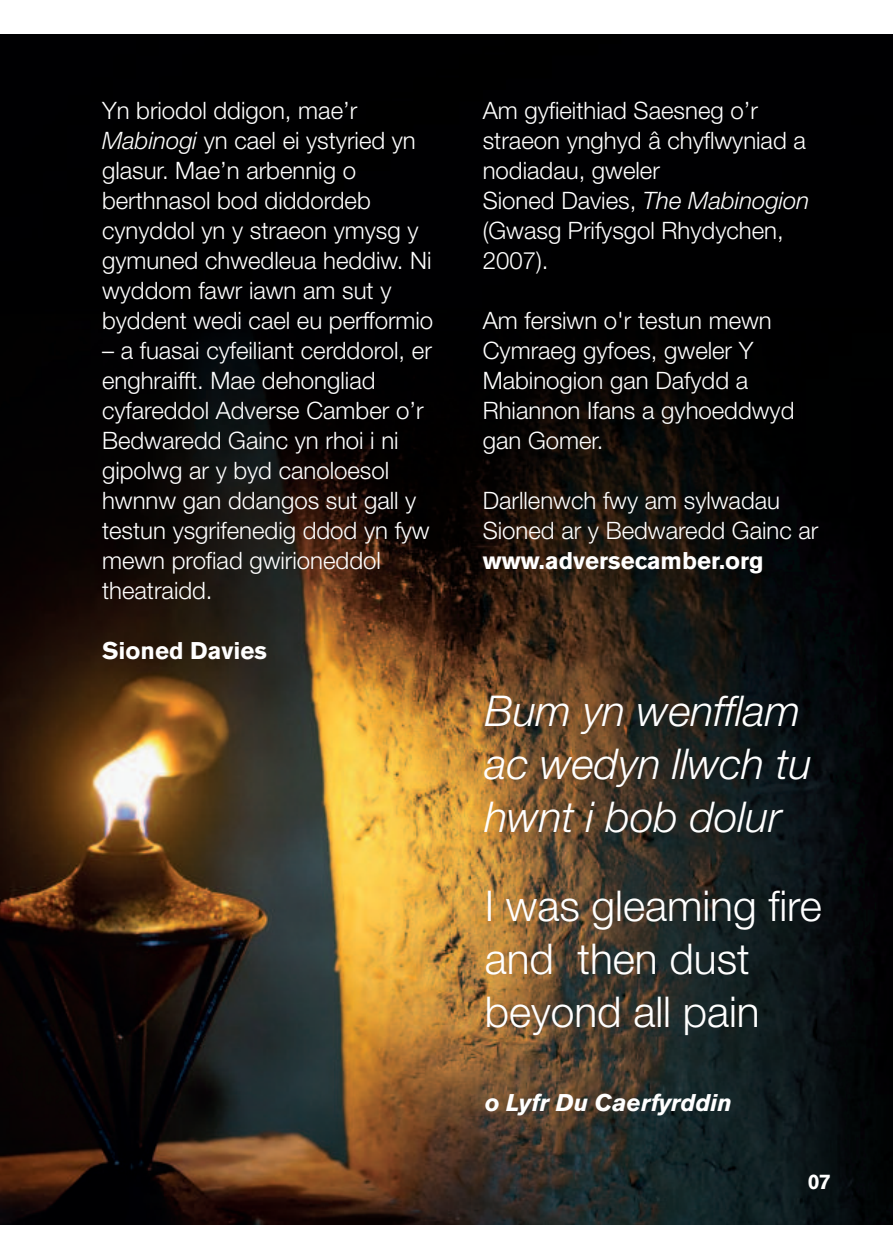
<style>
.page{position:relative;width:893px;height:1259px;background:#fff}
.page>*{position:absolute;margin:0;border:0;box-sizing:border-box;transform-origin:0 0}
.t1{font:italic 300 42.6px/53.1px "Helvetica Neue";color:#fff}
.t2{font:300 42.6px/53.1px "Helvetica Neue";color:#fff}
.t3{font:300 24px/30px "Helvetica Neue";color:#fff}
.t4{font:700 24px "Akzidenz Grotesk BE";color:#fff}
.t5{font:italic 700 24px "Akzidenz Grotesk BE";color:#fff}
.t6{font:700 21px "Akzidenz Grotesk BE";color:#fff}
.s1{font-style:italic}
</style>
<div class="page">
<img style="left:0;top:34px;width:893px;height:1191px">
<p class="t3" style="left:102px;top:98px;width:333px">Yn briodol ddigon, mae’r<br><span class="s1">Mabinogi</span> yn cael ei ystyried yn glasur. Mae’n arbennig o berthnasol bod diddordeb cynyddol yn y straeon ymysg y gymuned chwedleua heddiw. Ni wyddom fawr iawn am sut y byddent wedi cael eu perfformio</p>
<p class="t3" style="left:102px;top:338px;width:331px">– a fuasai cyfeiliant cerddorol, er enghraifft. Mae dehongliad cyfareddol Adverse Camber o’r<br>Bedwaredd Gainc yn rhoi i ni gipolwg ar y byd canoloesol hwnnw gan ddangos sut gall y testun ysgrifenedig ddod yn fyw mewn profiad gwirioneddol theatraidd.</p>
<p class="t4" style="left:102px;top:641px;width:166px">Sioned Davies</p>
<p class="t3" style="left:483px;top:98px;width:328px">Am gyfieithiad Saesneg o’r straeon ynghyd â chyflwyniad a nodiadau, gweler<br>Sioned Davies, <span class="s1">The Mabinogion </span>(Gwasg Prifysgol Rhydychen,<br>2007).</p>
<p class="t3" style="left:483px;top:308px;width:313px">Am fersiwn o'r testun mewn<br>Cymraeg gyfoes, gweler Y<br>Mabinogion gan Dafydd a<br>Rhiannon Ifans a gyhoeddwyd gan Gomer.</p>
<p class="t3" style="left:483px;top:488px;width:337px">Darllenwch fwy am sylwadau<br>Sioned ar y Bedwaredd Gainc ar</p>
<p class="t4" style="left:483px;top:551px;width:282px">www.adversecamber.org</p>
<h1 class="t1" style="left:485px;top:688px;width:328px">Bum yn wenfflam ac wedyn llwch tu hwnt i bob dolur</h1>
<h1 class="t2" style="left:485px;top:883px;width:339px">I was gleaming fire and then dust beyond all pain</h1>
<p class="t5" style="left:485px;top:1092px;width:249px">o Lyfr Du Caerfyrddin</p>
<p class="t6" style="left:808px;top:1173px;width:25px">07</p>
</div>
